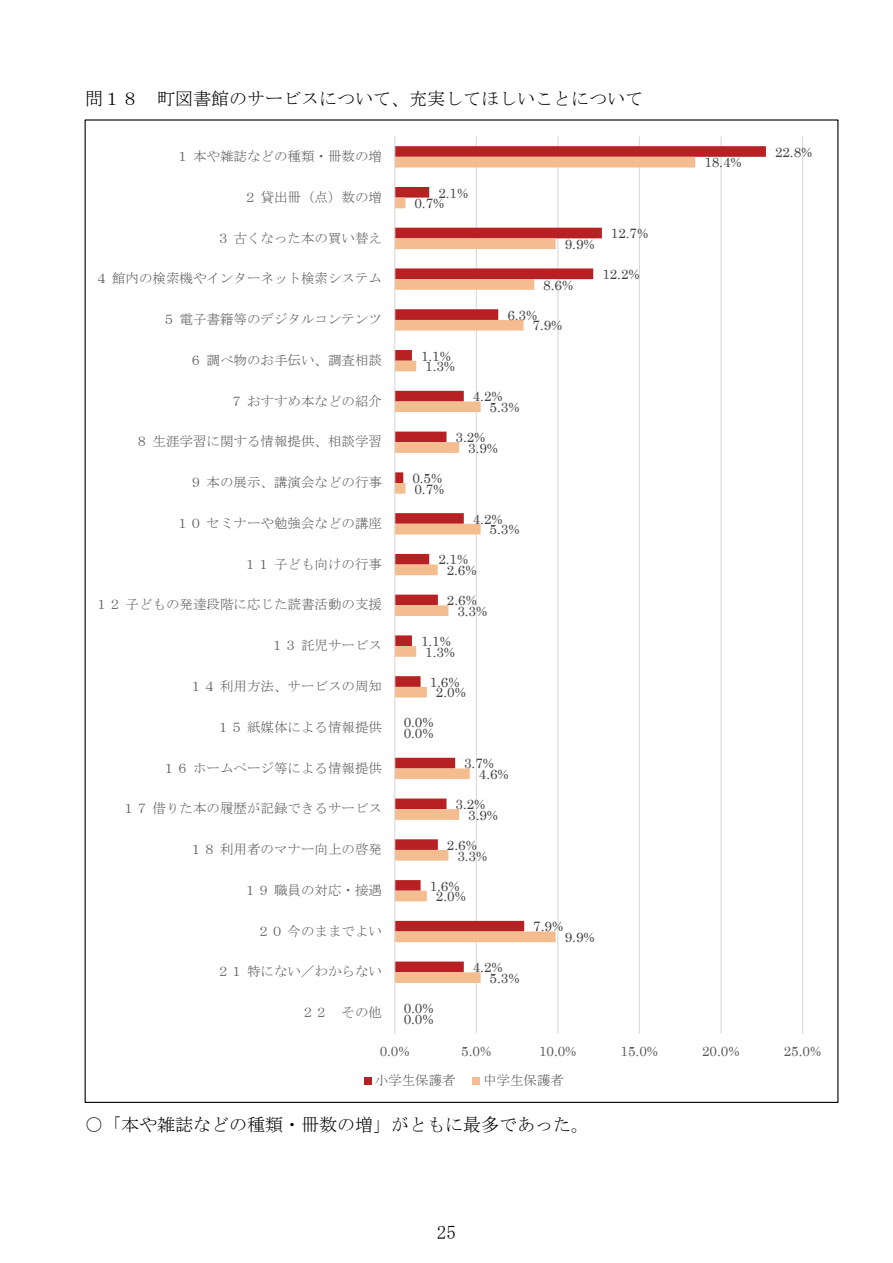
<style>
.page{position:relative;width:893px;height:1263px;background:#fff}
.page>*{position:absolute;margin:0;border:0;box-sizing:border-box;transform-origin:0 0}
.t1{font:19.2px "MS Mincho";color:#000}
.t2{font:18px "MS Mincho";color:#000}
.t3{font:13.5px "MS Mincho";color:#595959}
.t4{font:13.5px "Century";color:#404040}
.t5{font:13.5px "Century";color:#595959}
</style>
<div class="page">
<hr style="left:476px;top:136px;width:1px;height:897px;background:#dadada">
<hr style="left:557px;top:136px;width:1px;height:897px;background:#dadada">
<hr style="left:639px;top:136px;width:1px;height:897px;background:#dadada">
<hr style="left:720px;top:136px;width:2px;height:897px;background:#dadada">
<hr style="left:802px;top:136px;width:1px;height:897px;background:#dadada">
<svg style="left:395px;top:146px;width:371px;height:826px"></svg>
<svg style="left:395px;top:157px;width:300px;height:826px"></svg>
<hr style="left:394px;top:136px;width:1px;height:897px;background:#dadada">
<div style="left:364px;top:1077px;width:8px;height:7px;background:#b72123"></div>
<div style="left:473px;top:1077px;width:7px;height:7px;background:#f4bd90"></div>
<h2 class="t2" style="left:85px;top:90px;width:560px">問１８ 町図書館のサービスについて、充実してほしいことについて</h2>
<p class="t4" style="left:775px;top:141px;width:39px">22.8%</p>
<p class="t3" style="left:176px;top:149px;width:208px">１本や雑誌などの種類・冊数の増</p>
<p class="t3" style="left:243px;top:190px;width:140px">２貸出冊（点）数の増</p>
<p class="t3" style="left:216px;top:231px;width:167px">３古くなった本の買い替え</p>
<p class="t3" style="left:95px;top:272px;width:289px">４館内の検索機やインターネット検索システム</p>
<p class="t3" style="left:162px;top:312px;width:221px">５電子書籍等のデジタルコンテンツ</p>
<p class="t3" style="left:189px;top:353px;width:194px">６調べ物のお手伝い、調査相談</p>
<p class="t3" style="left:230px;top:394px;width:154px">７おすすめ本などの紹介</p>
<p class="t3" style="left:135px;top:435px;width:248px">８生涯学習に関する情報提供、相談学習</p>
<p class="t3" style="left:189px;top:475px;width:194px">９本の展示、講演会などの行事</p>
<p class="t3" style="left:176px;top:516px;width:208px">１０セミナーや勉強会などの講座</p>
<p class="t3" style="left:243px;top:557px;width:140px">１１子ども向けの行事</p>
<p class="t3" style="left:95px;top:598px;width:289px">１２子どもの発達段階に応じた読書活動の支援</p>
<p class="t3" style="left:270px;top:639px;width:113px">１３託児サービス</p>
<p class="t3" style="left:189px;top:679px;width:194px">１４利用方法、サービスの周知</p>
<p class="t3" style="left:216px;top:720px;width:167px">１５紙媒体による情報提供</p>
<p class="t3" style="left:162px;top:761px;width:221px">１６ホームページ等による情報提供</p>
<p class="t3" style="left:122px;top:802px;width:262px">１７借りた本の履歴が記録できるサービス</p>
<p class="t3" style="left:189px;top:842px;width:194px">１８利用者のマナー向上の啓発</p>
<p class="t3" style="left:243px;top:883px;width:140px">１９職員の対応・接遇</p>
<p class="t3" style="left:257px;top:924px;width:127px">２０今のままでよい</p>
<p class="t3" style="left:216px;top:965px;width:167px">２１特にない／わからない</p>
<p class="t3" style="left:301px;top:1005px;width:83px">２２ その他</p>
<p class="t4" style="left:704px;top:151px;width:39px">18.4%</p>
<p class="t4" style="left:438px;top:181px;width:31px">2.1%</p>
<p class="t4" style="left:414px;top:192px;width:31px">0.7%</p>
<p class="t4" style="left:611px;top:222px;width:39px">12.7%</p>
<p class="t4" style="left:602px;top:263px;width:39px">12.2%</p>
<p class="t4" style="left:565px;top:233px;width:31px">9.9%</p>
<p class="t4" style="left:543px;top:273px;width:31px">8.6%</p>
<p class="t4" style="left:533px;top:314px;width:31px">7.9%</p>
<p class="t4" style="left:507px;top:304px;width:31px">6.3%</p>
<p class="t4" style="left:421px;top:344px;width:31px">1.1%</p>
<p class="t4" style="left:425px;top:355px;width:31px">1.3%</p>
<p class="t4" style="left:473px;top:385px;width:31px">4.2%</p>
<p class="t4" style="left:456px;top:426px;width:31px">3.2%</p>
<p class="t4" style="left:490px;top:396px;width:31px">5.3%</p>
<p class="t4" style="left:468px;top:437px;width:31px">3.9%</p>
<p class="t4" style="left:412px;top:467px;width:31px">0.5%</p>
<p class="t4" style="left:414px;top:477px;width:31px">0.7%</p>
<p class="t4" style="left:473px;top:507px;width:31px">4.2%</p>
<p class="t4" style="left:490px;top:518px;width:31px">5.3%</p>
<p class="t4" style="left:438px;top:548px;width:31px">2.1%</p>
<p class="t4" style="left:447px;top:589px;width:31px">2.6%</p>
<p class="t4" style="left:421px;top:630px;width:31px">1.1%</p>
<p class="t4" style="left:430px;top:670px;width:31px">1.6%</p>
<p class="t4" style="left:404px;top:711px;width:31px">0.0%</p>
<p class="t4" style="left:464px;top:752px;width:31px">3.7%</p>
<p class="t4" style="left:456px;top:793px;width:31px">3.2%</p>
<p class="t4" style="left:447px;top:834px;width:31px">2.6%</p>
<p class="t4" style="left:430px;top:874px;width:31px">1.6%</p>
<p class="t4" style="left:447px;top:559px;width:31px">2.6%</p>
<p class="t4" style="left:457px;top:600px;width:31px">3.3%</p>
<p class="t4" style="left:425px;top:640px;width:31px">1.3%</p>
<p class="t4" style="left:436px;top:681px;width:31px">2.0%</p>
<p class="t4" style="left:404px;top:722px;width:31px">0.0%</p>
<p class="t4" style="left:479px;top:763px;width:31px">4.6%</p>
<p class="t4" style="left:468px;top:803px;width:31px">3.9%</p>
<p class="t4" style="left:457px;top:844px;width:31px">3.3%</p>
<p class="t4" style="left:436px;top:885px;width:31px">2.0%</p>
<p class="t4" style="left:533px;top:915px;width:31px">7.9%</p>
<p class="t4" style="left:565px;top:926px;width:31px">9.9%</p>
<p class="t4" style="left:473px;top:956px;width:31px">4.2%</p>
<p class="t4" style="left:490px;top:966px;width:31px">5.3%</p>
<p class="t4" style="left:404px;top:997px;width:31px">0.0%</p>
<p class="t4" style="left:404px;top:1007px;width:31px">0.0%</p>
<p class="t5" style="left:380px;top:1039px;width:32px">0.0%</p>
<p class="t5" style="left:461px;top:1039px;width:32px">5.0%</p>
<p class="t5" style="left:539px;top:1039px;width:39px">10.0%</p>
<p class="t5" style="left:621px;top:1039px;width:39px">15.0%</p>
<p class="t5" style="left:702px;top:1039px;width:39px">20.0%</p>
<p class="t5" style="left:784px;top:1039px;width:39px">25.0%</p>
<p class="t3" style="left:375px;top:1073px;width:83px">小学生保護者</p>
<p class="t3" style="left:483px;top:1073px;width:83px">中学生保護者</p>
<h2 class="t2" style="left:85px;top:1116px;width:506px">○「本や雑誌などの種類・冊数の増」がともに最多であった。</h2>
<h1 class="t1" style="left:437px;top:1222px;width:21px">25</h1>
</div>
